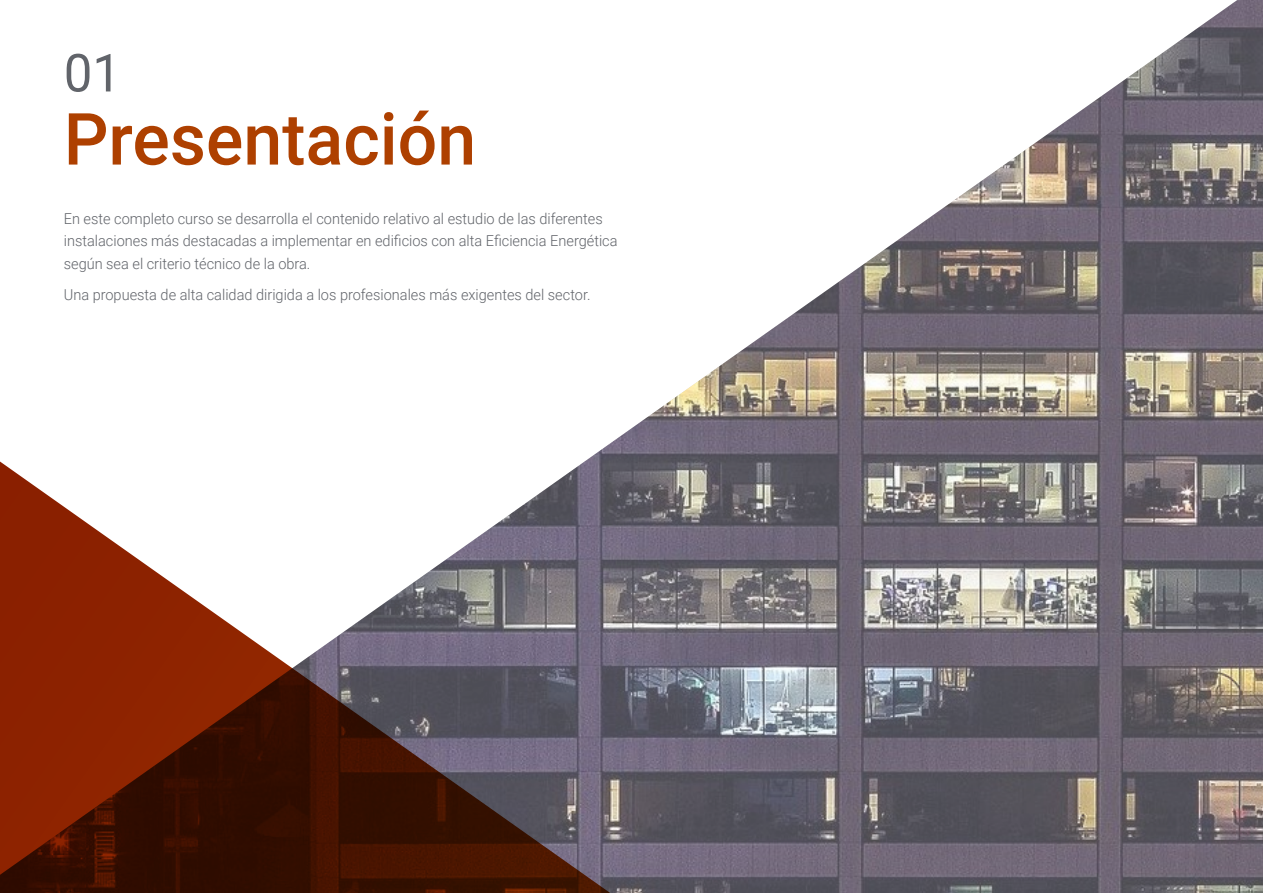
<style>
.page{position:relative;width:1263px;height:893px;background:#fff}
.page>*{position:absolute;margin:0;border:0;box-sizing:border-box;transform-origin:0 0}
.t1{font:500 72px "Roboto";color:#ae4000}
.t2{font:52.5px "Roboto";color:#61646a}
.t3{font:300 15px/22.5px "Roboto";color:#61646a}
</style>
<div class="page">
<img style="left:606px;top:0;width:657px;height:893px">
<svg style="left:0;top:446px;width:640px;height:447px"></svg>
<h2 class="t2" style="left:64px;top:36px;width:59px">01</h2>
<h1 class="t1" style="left:64px;top:89px;width:414px">Presentación</h1>
<p class="t3" style="left:64px;top:207px;width:555px">En este completo curso se desarrolla el contenido relativo al estudio de las diferentes instalaciones más destacadas a implementar en edificios con alta Eficiencia Energética según sea el criterio técnico de la obra.</p>
<p class="t3" style="left:64px;top:283px;width:528px">Una propuesta de alta calidad dirigida a los profesionales más exigentes del sector.</p>
</div>
